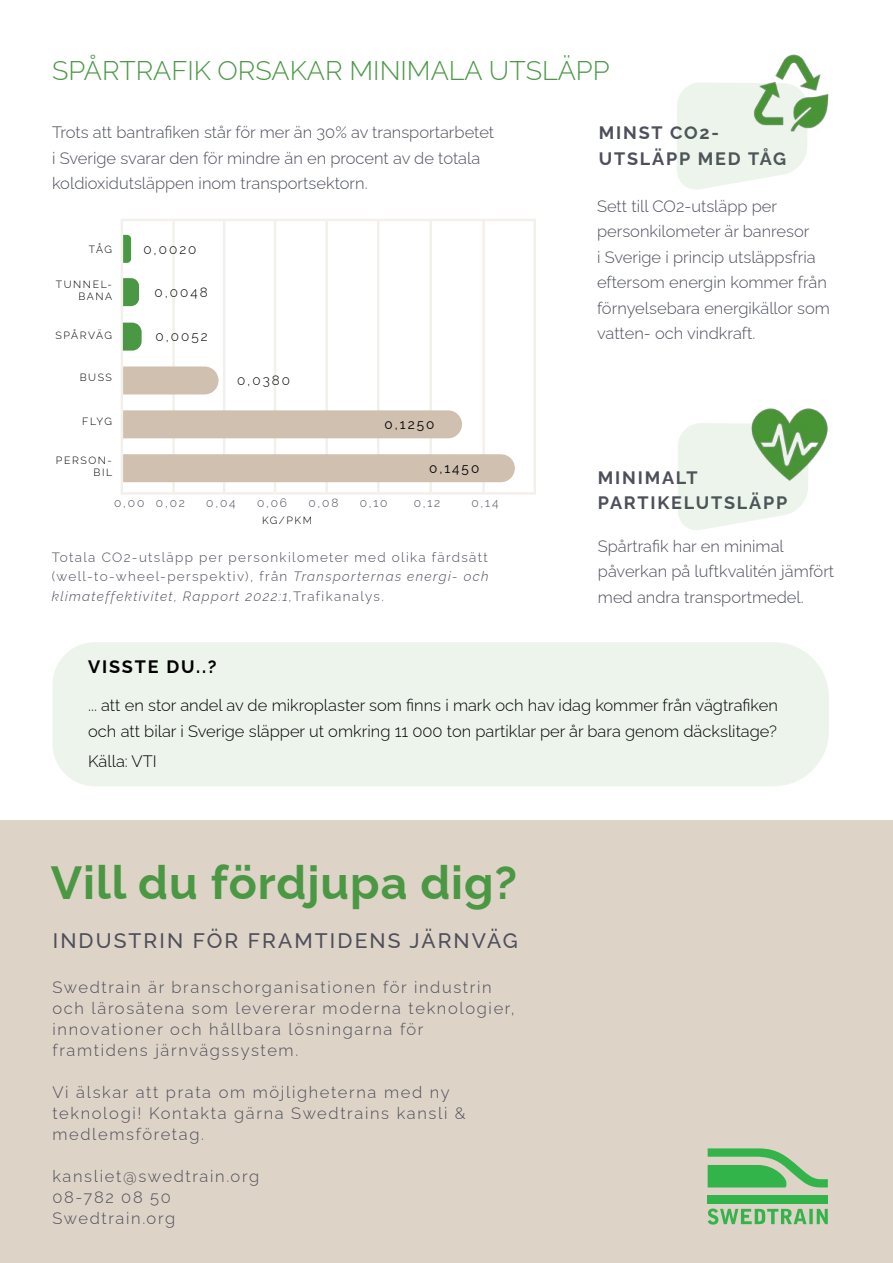
<style>
.page{position:relative;width:893px;height:1263px;background:#fff}
.page>*{position:absolute;margin:0;border:0;box-sizing:border-box;transform-origin:0 0}
.t1{font:700 46.5px "Raleway";letter-spacing:.02em;color:#4a9844}
.t2{font:300 27px "Raleway";color:#4a9844}
.t3{font:500 21px "Raleway";letter-spacing:.1em;color:#4d4f5b}
.t4{font:700 18px/25.5px "Raleway";letter-spacing:.1em;color:#4d4f5b}
.t5{font:700 18px "Raleway";letter-spacing:.1em;color:#000}
.t6{font:300 16.5px/25.5px "Raleway";color:#4d4f5b}
.t7{font:300 16.5px/21px "Raleway";letter-spacing:.1em;color:#4d4f5b}
.t8{font:300 16.5px/25.5px "Raleway";color:#000}
.t9{font:300 13.5px/19.5px "Raleway";letter-spacing:.1em;color:#4d4f5b;text-align:justify}
.t10{font:300 13.5px "Raleway";letter-spacing:.15em;color:#000}
.t11{font:13.5px "Raleway";letter-spacing:.15em;color:#000}
.t12{font:300 12px "Raleway";letter-spacing:.15em;color:#4d4f5b}
.t13{font:300 10.5px/12.6px "Raleway";letter-spacing:.15em;color:#000;text-align:right}
.t14{font:300 10.5px "Raleway";letter-spacing:.13em;color:#000}
.s1{font-style:italic}
</style>
<div class="page">
<svg style="left:123px;top:235px;width:8px;height:28px"></svg>
<hr style="left:172px;top:221px;width:3px;height:271px;background:#d0c0b0">
<hr style="left:223px;top:221px;width:2px;height:271px;background:#d0c0b0">
<hr style="left:274px;top:221px;width:2px;height:271px;background:#d0c0b0">
<hr style="left:325px;top:221px;width:3px;height:271px;background:#d0c0b0">
<hr style="left:377px;top:221px;width:2px;height:271px;background:#d0c0b0">
<hr style="left:429px;top:221px;width:3px;height:271px;background:#d0c0b0">
<hr style="left:482px;top:221px;width:3px;height:271px;background:#d0c0b0">
<div style="left:0;top:821px;width:893px;height:442px;background:#ded3c7"></div>
<div style="left:53px;top:642px;width:776px;height:144px;background:#edf4ec"></div>
<img style="left:752px;top:408px;width:76px;height:56px">
<img style="left:774px;top:54px;width:55px;height:75px">
<svg style="left:677px;top:82px;width:131px;height:108px;background:#e4eee2"></svg>
<svg style="left:678px;top:423px;width:130px;height:107px;background:#d8e7d5"></svg>
<div style="left:708px;top:1196px;width:120px;height:8px;background:#33b44a"></div>
<svg style="left:708px;top:1148px;width:120px;height:39px"></svg>
<svg style="left:708px;top:1208px;width:98px;height:16px"></svg>
<svg style="left:809px;top:1209px;width:4px;height:15px"></svg>
<svg style="left:817px;top:1209px;width:11px;height:15px"></svg>
<hr style="left:121px;top:221px;width:2px;height:274px;background:#d0c0b0">
<hr style="left:123px;top:492px;width:413px;height:3px;background:#d0c0b0">
<hr style="left:121px;top:219px;width:413px;height:2px;background:#d0c0b0">
<svg style="left:123px;top:366px;width:96px;height:28px;background:#d2c3b4"></svg>
<svg style="left:123px;top:323px;width:19px;height:28px"></svg>
<svg style="left:123px;top:278px;width:16px;height:28px"></svg>
<div style="left:123px;top:410px;width:339px;height:28px;background:#d0c0b0"></div>
<div style="left:123px;top:454px;width:392px;height:28px;background:#d0c0b0"></div>
<hr style="left:534px;top:219px;width:2px;height:273px;background:#d0c0b0">
<h2 class="t2" style="left:52px;top:49px;width:559px">SPÅRTRAFIK ORSAKAR MINIMALA UTSLÄPP</h2>
<p class="t6" style="left:52px;top:118px;width:444px">Trots att bantrafiken står för mer än 30% av transportarbetet i Sverige svarar den för mindre än en procent av de totala koldioxidutsläppen inom transportsektorn.</p>
<p class="t13" style="left:89px;top:242px;width:25px">TÅG</p>
<p class="t13" style="left:56px;top:277px;width:58px">TUNNEL-<br>BANA</p>
<p class="t14" style="left:56px;top:327px;width:58px">SPÅRVÄG</p>
<p class="t13" style="left:80px;top:370px;width:34px">BUSS</p>
<p class="t13" style="left:82px;top:414px;width:31px">FLYG</p>
<p class="t13" style="left:56px;top:452px;width:58px">PERSON-<br>BIL</p>
<p class="t10" style="left:143px;top:238px;width:55px">0,0020</p>
<p class="t10" style="left:154px;top:282px;width:55px">0,0048</p>
<p class="t10" style="left:155px;top:326px;width:54px">0,0052</p>
<p class="t10" style="left:237px;top:370px;width:55px">0,0380</p>
<p class="t11" style="left:385px;top:414px;width:51px">0,1250</p>
<p class="t11" style="left:429px;top:458px;width:52px">0,1450</p>
<p class="t12" style="left:114px;top:493px;width:72px">0,00 0,02</p>
<p class="t12" style="left:206px;top:493px;width:31px">0,04</p>
<p class="t12" style="left:257px;top:493px;width:32px">0,06</p>
<p class="t12" style="left:308px;top:493px;width:31px">0,08</p>
<p class="t12" style="left:360px;top:493px;width:29px">0,10</p>
<p class="t12" style="left:414px;top:493px;width:28px">0,12</p>
<p class="t12" style="left:471px;top:493px;width:28px">0,14</p>
<p class="t13" style="left:262px;top:512px;width:52px">KG/PKM</p>
<p class="t9" style="left:52px;top:545px;width:438px">Totala CO2-utsläpp per personkilometer med olika färdsätt (well-to-wheel-perspektiv), från <span class="s1">Transporternas energi- och klimateffektivitet, Rapport 2022:1,</span>Trafikanalys.</p>
<p class="t5" style="left:88px;top:653px;width:130px">VISSTE DU..?</p>
<p class="t4" style="left:599px;top:119px;width:189px">MINST CO2-<br>UTSLÄPP MED TÅG</p>
<p class="t6" style="left:597px;top:191px;width:234px">Sett till CO2-utsläpp per personkilometer är banresor<br>i Sverige i princip utsläppsfria eftersom energin kommer från förnyelsebara energikällor som vatten- och vindkraft.</p>
<p class="t4" style="left:598px;top:463px;width:191px">MINIMALT<br>PARTIKELUTSLÄPP</p>
<p class="t6" style="left:598px;top:532px;width:238px">Spårtrafik har en minimal påverkan på luftkvalitén jämfört med andra transportmedel.</p>
<p class="t8" style="left:88px;top:691px;width:691px">... att en stor andel av de mikroplaster som finns i mark och hav idag kommer från vägtrafiken och att bilar i Sverige släpper ut omkring 11 000 ton partiklar per år bara genom däckslitage?</p>
<p class="t8" style="left:88px;top:746px;width:70px">Källa: VTI</p>
<h1 class="t1" style="left:51px;top:847px;width:468px">Vill du fördjupa dig?</h1>
<p class="t3" style="left:53px;top:924px;width:466px">INDUSTRIN FÖR FRAMTIDENS JÄRNVÄG</p>
<p class="t7" style="left:52px;top:975px;width:464px">Swedtrain är branschorganisationen för industrin och lärosätena som levererar moderna teknologier, innovationer och hållbara lösningarna för framtidens järnvägssystem.</p>
<p class="t7" style="left:52px;top:1080px;width:415px">Vi älskar att prata om möjligheterna med ny teknologi! Kontakta gärna Swedtrains kansli &amp; medlemsföretag.</p>
<p class="t7" style="left:52px;top:1164px;width:208px">kansliet@swedtrain.org<br>08-782 08 50<br>Swedtrain.org</p>
</div>
